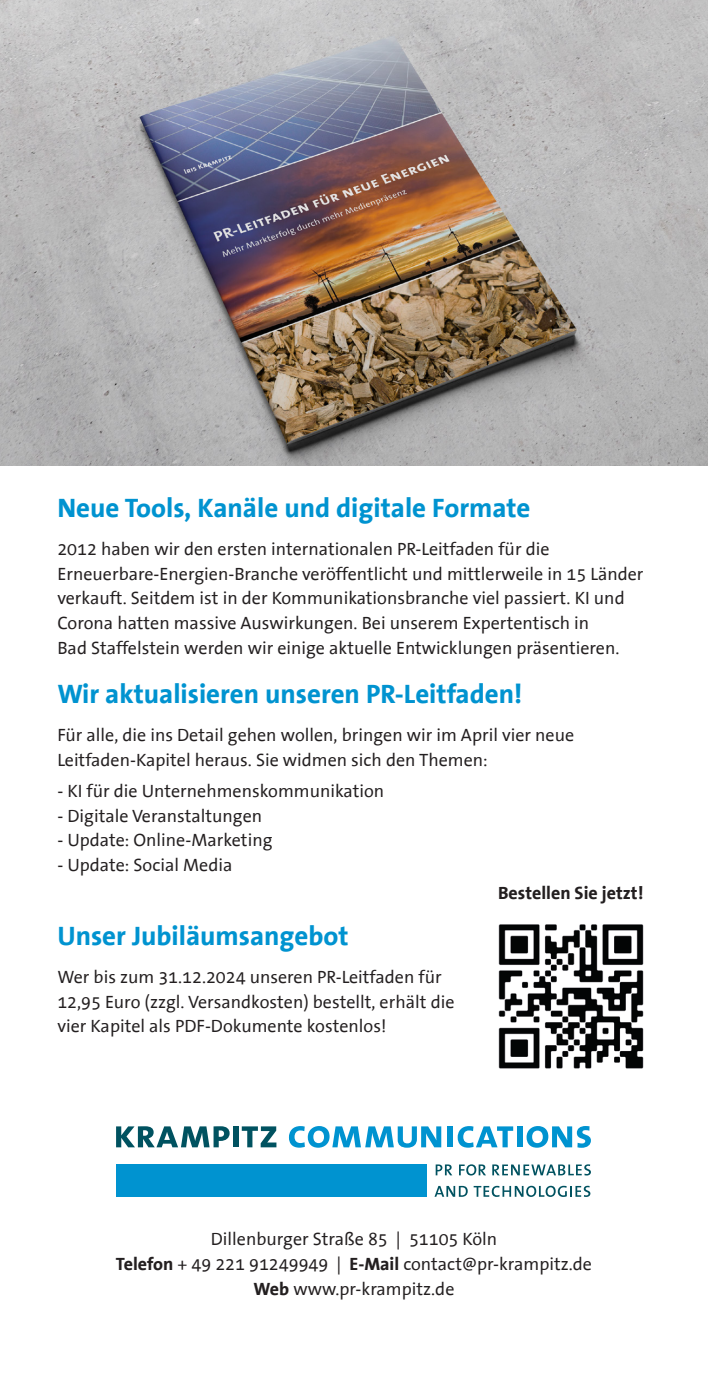
<style>
.page{position:relative;width:708px;height:1378px;background:#fff}
.page>*{position:absolute;margin:0;border:0;box-sizing:border-box;transform-origin:0 0}
.t1{font:700 27px "The Sans Office";color:#0093d0}
.t2{font:18px/24.8px "The Sans Office";color:#231f20}
.t3{font:700 18px "The Sans Office";color:#231f20}
.s1{font-weight:700}
</style>
<div class="page">
<svg style="left:116px;top:1126px;width:114px;height:21px"></svg>
<div style="left:233px;top:1126px;width:6px;height:21px;background:#005260"></div>
<svg style="left:242px;top:1126px;width:34px;height:21px"></svg>
<svg style="left:289px;top:1126px;width:152px;height:21px"></svg>
<div style="left:448px;top:1126px;width:5px;height:21px;background:#0093d0"></div>
<svg style="left:458px;top:1126px;width:55px;height:21px"></svg>
<div style="left:517px;top:1126px;width:5px;height:21px;background:#0093d0"></div>
<svg style="left:527px;top:1126px;width:64px;height:21px"></svg>
<div style="left:116px;top:1164px;width:310px;height:33px;background:#0093d0"></div>
<svg style="left:436px;top:1164px;width:16px;height:11px"></svg>
<svg style="left:459px;top:1164px;width:27px;height:11px"></svg>
<svg style="left:492px;top:1164px;width:99px;height:11px"></svg>
<svg style="left:434px;top:1186px;width:34px;height:11px"></svg>
<svg style="left:474px;top:1185px;width:116px;height:12px"></svg>
<img style="left:0;top:0;width:708px;height:466px">
<img style="left:498px;top:924px;width:146px;height:145px">
<h1 class="t1" style="left:57px;top:494px;width:475px">Neue Tools, Kanäle und digitale Formate</h1>
<p class="t2" style="left:57px;top:537px;width:588px">2012 haben wir den ersten internationalen PR-Leitfaden für die Erneuerbare-Energien-Branche veröffentlicht und mittlerweile in 15 Länder verkauft. Seitdem ist in der Kommunikationsbranche viel passiert. KI und Corona hatten massive Auswirkungen. Bei unserem Expertentisch in<br>Bad Staffelstein werden wir einige aktuelle Entwicklungen präsentieren.</p>
<h1 class="t1" style="left:57px;top:680px;width:466px">Wir aktualisieren unseren PR-Leitfaden!</h1>
<p class="t2" style="left:57px;top:723px;width:518px">Für alle, die ins Detail gehen wollen, bringen wir im April vier neue<br>Leitfaden-Kapitel heraus. Sie widmen sich den Themen:</p>
<p class="t2" style="left:57px;top:779px;width:328px">- KI für die Unternehmenskommunikation</p>
<p class="t2" style="left:57px;top:804px;width:206px">- Digitale Veranstaltungen</p>
<p class="t2" style="left:57px;top:828px;width:217px">- Update: Online-Marketing</p>
<p class="t2" style="left:57px;top:853px;width:177px">- Update: Social Media</p>
<h1 class="t1" style="left:57px;top:922px;width:293px">Unser Jubiläumsangebot</h1>
<p class="t2" style="left:57px;top:965px;width:399px">Wer bis zum 31.12.2024 unseren PR-Leitfaden für<br>12,95 Euro (zzgl. Versandkosten) bestellt, erhält die vier Kapitel als PDF-Dokumente kostenlos!</p>
<p class="t3" style="left:498px;top:884px;width:147px">Bestellen Sie jetzt!</p>
<p class="t2" style="left:116px;top:1227px;width:478px;text-align:center">Dillenburger Straße 85 | 51105 Köln<br><span class="s1">Telefon</span> + 49 221 91249949 | <span class="s1">E-Mail</span> contact@pr-krampitz.de<br><span class="s1">Web</span> www.pr-krampitz.de</p>
</div>
